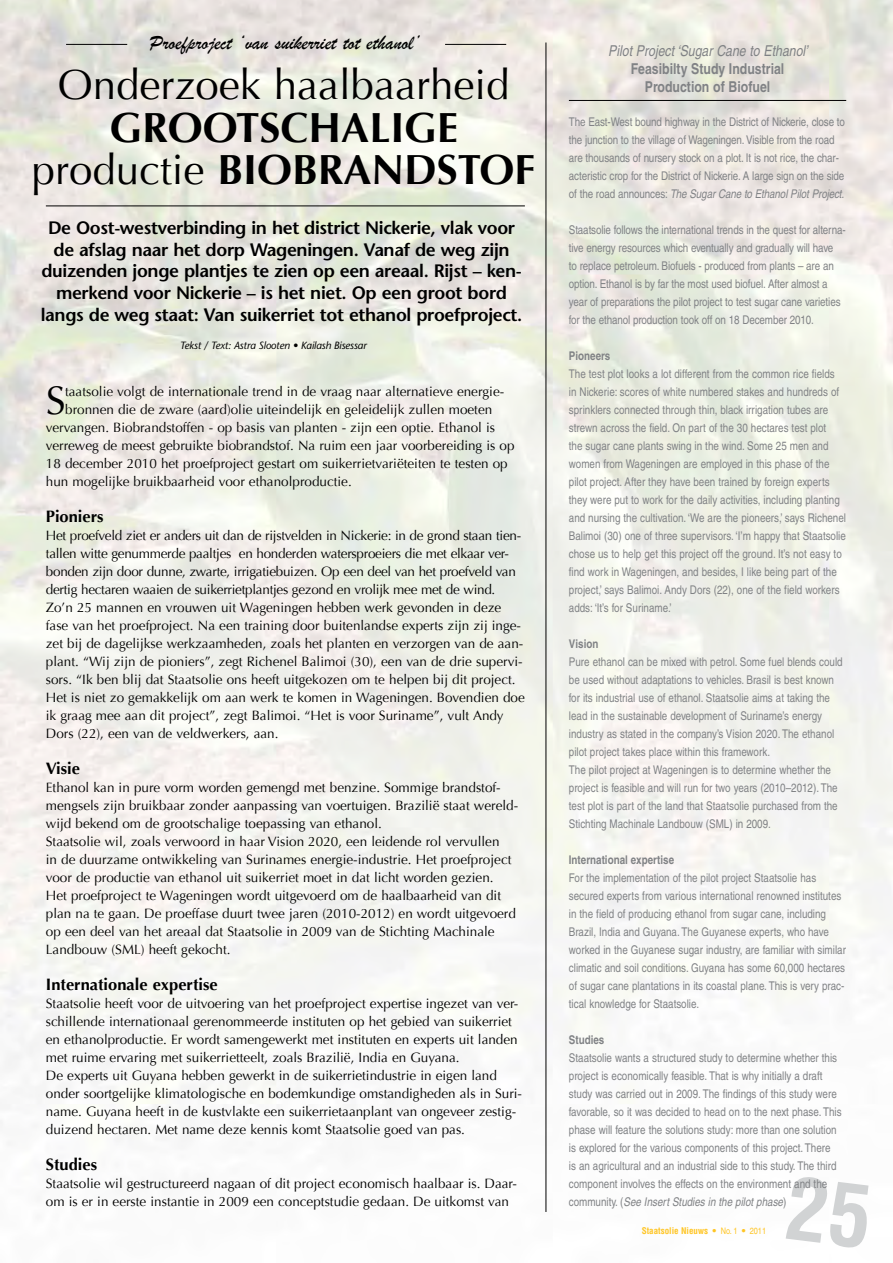
<style>
.page{position:relative;width:893px;height:1263px;background:#fff}
.page>*{position:absolute;margin:0;border:0;box-sizing:border-box;transform-origin:0 0}
.t1{font:700 42px "Optima";color:#000}
.t2{font:42px "Optima";color:#000}
.t3{font:39.75px "Optima";color:#000}
.t4{font:21px "Brush Script";color:#000}
.t5{font:600 18px/21.6px "Stone Sans";letter-spacing:-.02em;color:#000;text-align:center}
.t6{font:700 16.5px "Optima";color:#000}
.t7{font:700 condensed 15px/18px "Helvetica";color:#808285;text-align:center}
.t8{font:italic condensed 15px "Helvetica";color:#808285}
.t9{font:13.5px/18px "Optima";color:#000}
.t10{font:condensed 12px/18px "Helvetica";color:#808285}
.t11{font:700 condensed 12px "Helvetica";color:#808285}
.t12{font:italic 10.5px "Stone Sans";letter-spacing:-.02em;color:#000}
.t13{font:700 condensed 9px "Helvetica";color:#ffc523}
.s1{font-weight:400}
.s2{font-style:italic}
</style>
<div class="page">
<img style="left:0;top:0;width:893px;height:1212px">
<img style="left:237px;top:370px;width:386px;height:386px">
<hr style="left:569px;top:100px;width:277px;height:1px;background:#000">
<hr style="left:66px;top:44px;width:61px;height:1px;background:#000">
<hr style="left:445px;top:44px;width:61px;height:1px;background:#000">
<hr style="left:46px;top:206px;width:479px;height:1px;background:#000">
<hr style="left:546px;top:43px;width:1px;height:1169px;background:#000">
<svg style="left:786px;top:1175px;width:85px;height:37px"></svg>
<h3 class="t4" style="left:150px;top:30px;width:272px">Proefproject ‘van suikerriet tot ethanol’</h3>
<h1 class="t2" style="left:58px;top:60px;width:453px">Onderzoek haalbaarheid</h1>
<h1 class="t1" style="left:109px;top:103px;width:15px">grootscha</h1>
<h1 class="t1" style="left:369px;top:103px;width:39px">lige</h1>
<h1 class="t1" style="left:32px;top:146px;width:200px"><span class="s1">productie</span> biobrandstof</h1>
<p class="t5" style="left:41px;top:217px;width:483px">De Oost-westverbinding in het district N ickerie, vlak voor de afslag naar het dorp Wageningen. Vanaf de weg zijn duizenden jonge plantjes te zien op een areaal. Rijst – ken&shy;merkend voor N ickerie – is het niet. Op een groot bord langs de weg staat: Van suikerriet tot ethanol proefproject.</p>
<p class="t12" style="left:180px;top:339px;width:188px">Tekst / Text: Astra Slooten • Kailash Bisessar</p>
<h2 class="t3" style="left:46px;top:377px;width:21px">S</h2>
<p class="t9" style="left:65px;top:383px;width:441px">taatsolie volgt de internationale trend in de vraag naar alternatieve energie-</p>
<p class="t9" style="left:65px;top:401px;width:429px">bronnen die de zware (aard)olie uiteindelijk en geleidelijk zullen moeten</p>
<p class="t9" style="left:46px;top:419px;width:451px">vervangen. Biobrandstoffen - op basis van planten - zijn een optie. Ethanol is</p>
<p class="t9" style="left:46px;top:437px;width:470px">verreweg de meest gebruikte biobrandstof. Na ruim een jaar voorbereiding is op</p>
<p class="t9" style="left:46px;top:455px;width:463px">18 december 2010 het proefproject gestart om suikerrietvariëteiten te testen op</p>
<p class="t9" style="left:46px;top:473px;width:307px">hun mogelijke bruikbaarheid voor ethanolproductie.</p>
<h3 class="t6" style="left:46px;top:507px;width:59px">Pioniers</h3>
<p class="t9" style="left:46px;top:527px;width:480px">Het proefveld ziet er anders uit dan de rijstvelden in Nickerie: in de grond staan tien&shy;tallen witte genummerde paaltjes en honderden watersproeiers die met elkaar ver&shy;bonden zijn door dunne, zwarte, irrigatiebuizen. Op een deel van het proefveld van dertig hectaren waaien de suikerrietplantjes gezond en vrolijk mee met de wind.<br>Zo’n 25 mannen en vrouwen uit Wageningen hebben werk gevonden in deze fase van het proefproject. Na een training door buitenlandse experts zijn zij inge&shy;zet bij de dagelijkse werkzaamheden, zoals het planten en verzorgen van de aan&shy;plant. “Wij zijn de pioniers”, zegt Richenel Balimoi (30), een van de drie supervi&shy;sors. “Ik ben blij dat Staatsolie ons heeft uitgekozen om te helpen bij dit project.<br>Het is niet zo gemakkelijk om aan werk te komen in Wageningen. Bovendien doe ik graag mee aan dit project”, zegt Balimoi. “Het is voor Suriname”, vult Andy Dors (22), een van de veldwerkers, aan.</p>
<h3 class="t6" style="left:46px;top:759px;width:36px">Visie</h3>
<p class="t9" style="left:46px;top:779px;width:474px">Ethanol kan in pure vorm worden gemengd met benzine. Sommige brandstof&shy;mengsels zijn bruikbaar zonder aanpassing van voertuigen. Brazilië staat wereld&shy;wijd bekend om de grootschalige toepassing van ethanol.<br>Staatsolie wil, zoals verwoord in haar Vision 2020, een leidende rol vervullen<br>in de duurzame ontwikkeling van Surinames energie-industrie. Het proefproject voor de productie van ethanol uit suikerriet moet in dat licht worden gezien.<br>Het proefproject te Wageningen wordt uitgevoerd om de haalbaarheid van dit plan na te gaan. De proeffase duurt twee jaren (2010-2012) en wordt uitgevoerd op een deel van het areaal dat Staatsolie in 2009 van de Stichting Machinale Landbouw (SML) heeft gekocht.</p>
<h3 class="t6" style="left:46px;top:975px;width:173px">Internationale expertise</h3>
<p class="t9" style="left:46px;top:995px;width:478px">Staatsolie heeft voor de uitvoering van het proefproject expertise ingezet van ver&shy;schillende internationaal gerenommeerde instituten op het gebied van suikerriet en ethanolproductie. Er wordt samengewerkt met instituten en experts uit landen met ruime ervaring met suikerrietteelt, zoals Brazilië, India en Guyana.<br>De experts uit Guyana hebben gewerkt in de suikerrietindustrie in eigen land onder soortgelijke klimatologische en bodemkundige omstandigheden als in Suri&shy;name. Guyana heeft in de kustvlakte een suikerrietaanplant van ongeveer zestig&shy;duizend hectaren. Met name deze kennis komt Staatsolie goed van pas.</p>
<h3 class="t6" style="left:46px;top:1155px;width:53px">Studies</h3>
<p class="t9" style="left:46px;top:1175px;width:472px">Staatsolie wil gestructureerd nagaan of dit project economisch haalbaar is. Daar&shy;om is er in eerste instantie in 2009 een conceptstudie gedaan. De uitkomst van</p>
<p class="t8" style="left:608px;top:42px;width:201px">Pilot Project ‘Sugar Cane to Ethanol’</p>
<p class="t7" style="left:631px;top:59px;width:155px">Feasibilty Study Industrial<br>Production of Biofuel</p>
<p class="t10" style="left:569px;top:113px;width:278px">The East-West bound highway in the District of Nickerie, close to the junction to the village of Wageningen. Visible from the road are thousands of nursery stock on a plot. It is not rice, the char&shy;acteristic crop for the District of Nickerie. A large sign on the side of the road announces: <span class="s2">The Sugar Cane to Ethanol Pilot Project.</span></p>
<p class="t10" style="left:569px;top:221px;width:278px">Staatsolie follows the international trends in the quest for alterna&shy;tive energy resources which eventually and gradually will have<br>to replace petroleum. Biofuels - produced from plants – are an option. Ethanol is by far the most used biofuel. After almost a year of preparations the pilot project to test sugar cane varieties for the ethanol production took off on 18 December 2010.</p>
<p class="t11" style="left:569px;top:348px;width:43px">Pioneers</p>
<p class="t10" style="left:569px;top:365px;width:279px">The test plot looks a lot different from the common rice fields<br>in Nickerie: scores of white numbered stakes and hundreds of sprinklers connected through thin, black irrigation tubes are strewn across the field. On part of the 30 hectares test plot<br>the sugar cane plants swing in the wind. Some 25 men and women from Wageningen are employed in this phase of the pilot project. After they have been trained by foreign experts they were put to work for the daily activities, including planting and nursing the cultivation. ‘We are the pioneers,’ says Richenel Balimoi (30) one of three supervisors. ‘I’m happy that Staatsolie chose us to help get this project off the ground. It’s not easy to find work in Wageningen, and besides, I like being part of the project,’ says Balimoi. Andy Dors (22), one of the field workers adds: ‘It’s for Suriname.’</p>
<p class="t11" style="left:569px;top:636px;width:31px">Vision</p>
<p class="t10" style="left:569px;top:653px;width:275px">Pure ethanol can be mixed with petrol. Some fuel blends could be used without adaptations to vehicles. Brasil is best known for its industrial use of ethanol. Staatsolie aims at taking the lead in the sustainable development of Suriname’s energy industry as stated in the company’s Vision 2020. The ethanol pilot project takes place within this framework.<br>The pilot project at Wageningen is to determine whether the project is feasible and will run for two years (2010–2012). The test plot is part of the land that Staatsolie purchased from the Stichting Machinale Landbouw (SML) in 2009.</p>
<p class="t11" style="left:569px;top:852px;width:107px">International expertise</p>
<p class="t10" style="left:569px;top:869px;width:279px">For the implementation of the pilot project Staatsolie has secured experts from various international renowned institutes in the field of producing ethanol from sugar cane, including Brazil, India and Guyana. The Guyanese experts, who have worked in the Guyanese sugar industry, are familiar with similar climatic and soil conditions. Guyana has some 60,000 hectares of sugar cane plantations in its coastal plane. This is very prac&shy;tical knowledge for Staatsolie.</p>
<p class="t11" style="left:569px;top:1032px;width:37px">Studies</p>
<p class="t10" style="left:569px;top:1049px;width:274px">Staatsolie wants a structured study to determine whether this project is economically feasible. That is why initially a draft study was carried out in 2009. The findings of this study were favorable, so it was decided to head on to the next phase. This phase will feature the solutions study: more than one solution is explored for the various components of this project. There<br>is an agricultural and an industrial side to this study. The third component involves the effects on the environment and the community. (<span class="s2">See Insert Studies in the pilot phase</span>)</p>
<p class="t13" style="left:642px;top:1225px;width:126px">Staatsolie Nieuws • <span class="s1">No. 1</span> • <span class="s1">2011</span></p>
</div>
